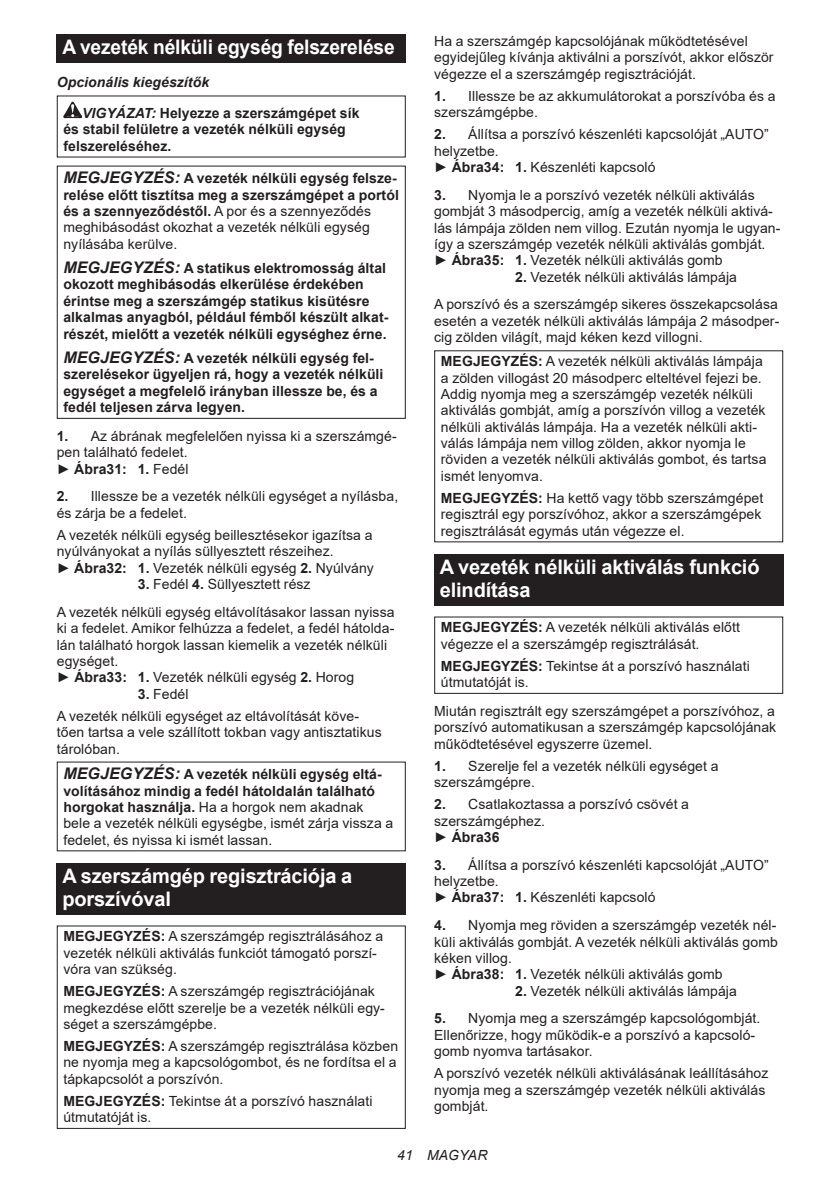
<style>
.page{position:relative;width:840px;height:1191px;background:#fff}
.page>*{position:absolute;margin:0;border:0;box-sizing:border-box;transform-origin:0 0}
.t1{font:700 20px/23.4px "Arial";letter-spacing:-.01em;color:#fff}
.t2{font:700 20px "Arial";letter-spacing:-.01em;color:#fff;scale:.96 1}
.t3{font:14px/16.4px "Arial";letter-spacing:.005em;color:#231f20}
.t4{font:700 14px/16.4px "Arial";letter-spacing:.005em;color:#231f20}
.t5{font:italic 700 14px/30.6px "Arial";letter-spacing:.005em;color:#231f20}
.t6{font:italic 14px "Arial";letter-spacing:.005em;color:#231f20}
.s1{font-style:normal}
.s2{font-style:italic;font-size:16px}
.s3{font-weight:400}
.s4{font-weight:700}
.s5{font-weight:700;font-style:italic;font-size:16px}
</style>
<div class="page">
<div style="left:57px;top:34px;width:348px;height:29px;background:#231f20"></div>
<svg style="left:63px;top:102px;width:19px;height:16px"></svg>
<div style="left:57px;top:166px;width:348px;height:253px;border:1px solid #231f20"></div>
<div style="left:57px;top:862px;width:348px;height:52px;background:#231f20"></div>
<div style="left:434px;top:554px;width:348px;height:51px;background:#231f20"></div>
<div style="left:434px;top:616px;width:348px;height:78px;border:1px solid #231f20"></div>
<h1 class="t2" style="left:62px;top:33px;width:347px">A vezeték nélküli egység felszerelése</h1>
<p class="t5" style="left:82px;top:68px;width:279px;text-indent:-25px">Opcionális kiegészítők<br>VIGYÁZAT: <span class="s1">Helyezze a szerszámgépet sík</span></p>
<p class="t4" style="left:63px;top:121px;width:284px">és stabil felületre a vezeték nélküli egység felszereléséhez.</p>
<p class="t4" style="left:63px;top:170px;width:337px"><span class="s2">MEGJEGYZÉS:</span> A vezeték nélküli egység felsze&shy;relése előtt tisztítsa meg a szerszámgépet a portól és a szennyeződéstől. <span class="s3">A por és a szennyeződés meghibásodást okozhat a vezeték nélküli egység nyílásába kerülve.</span></p>
<p class="t4" style="left:63px;top:260px;width:326px"><span class="s2">MEGJEGYZÉS:</span> A statikus elektromosság által okozott meghibásodás elkerülése érdekében érintse meg a szerszámgép statikus kisütésre alkalmas anyagból, például fémből készült alkat&shy;részét, mielőtt a vezeték nélküli egységhez érne.</p>
<p class="t4" style="left:63px;top:350px;width:321px"><span class="s2">MEGJEGYZÉS:</span> A vezeték nélküli egység fel&shy;szerelésekor ügyeljen rá, hogy a vezeték nélküli egységet a megfelelő irányban illessze be, és a fedél teljesen zárva legyen.</p>
<p class="t3" style="left:57px;top:428px;width:341px"><span class="s4">1.</span> Az ábrának megfelelően nyissa ki a szerszámgé&shy;pen található fedelet.<br>► <span class="s4">Ábra31: 1.</span> Fedél</p>
<p class="t3" style="left:57px;top:488px;width:343px"><span class="s4">2.</span> Illessze be a vezeték nélküli egységet a nyílásba, és zárja be a fedelet.</p>
<p class="t3" style="left:57px;top:526px;width:318px">A vezeték nélküli egység beillesztésekor igazítsa a nyúlványokat a nyílás süllyesztett részeihez.<br>► <span class="s4">Ábra32: 1.</span> Vezeték nélküli egység <span class="s4">2.</span> Nyúlvány</p>
<p class="t3" style="left:57px;top:570px;width:339px;line-height:27.8px;text-align:center"><span class="s4">3.</span> Fedél <span class="s4">4.</span> Süllyesztett rész<br>A vezeték nélküli egység eltávolításakor lassan nyissa</p>
<p class="t3" style="left:57px;top:620px;width:339px">ki a fedelet. Amikor felhúzza a fedelet, a fedél hátolda&shy;lán található horgok lassan kiemelik a vezeték nélküli egységet.<br>► <span class="s4">Ábra33: 1.</span> Vezeték nélküli egység <span class="s4">2.</span> Horog</p>
<p class="t3" style="left:57px;top:682px;width:303px;line-height:22px;text-indent:81px"><span class="s4">3.</span> Fedél<br>A vezeték nélküli egységet az eltávolítását köve-</p>
<p class="t3" style="left:57px;top:724px;width:326px">tően tartsa a vele szállított tokban vagy antisztatikus tárolóban.</p>
<p class="t3" style="left:63px;top:767px;width:331px"><span class="s5">MEGJEGYZÉS:</span> <span class="s4">A vezeték nélküli egység eltá&shy;volításához mindig a fedél hátoldalán található horgokat használja.</span> Ha a horgok nem akadnak bele a vezeték nélküli egységbe, ismét zárja vissza a fedelet, és nyissa ki ismét lassan.</p>
<h1 class="t1" style="left:62px;top:864px;width:291px">A szerszámgép regisztrációja a porszívóval</h1>
<p class="t3" style="left:63px;top:928px;width:321px"><span class="s4">MEGJEGYZÉS:</span> A szerszámgép regisztrálásához a vezeték nélküli aktiválás funkciót támogató porszí&shy;vóra van szükség.</p>
<p class="t3" style="left:63px;top:983px;width:323px"><span class="s4">MEGJEGYZÉS:</span> A szerszámgép regisztrációjának megkezdése előtt szerelje be a vezeték nélküli egy&shy;séget a szerszámgépbe.</p>
<p class="t3" style="left:63px;top:1037px;width:336px;text-align:justify"><span class="s4">MEGJEGYZÉS:</span> A szerszámgép regisztrálása közben ne nyomja meg a kapcsológombot, és ne fordítsa el a tápkapcsolót a porszívón.</p>
<p class="t3" style="left:63px;top:1092px;width:310px"><span class="s4">MEGJEGYZÉS:</span> Tekintse át a porszívó használati útmutatóját is.</p>
<p class="t3" style="left:434px;top:33px;width:341px">Ha a szerszámgép kapcsolójának működtetésével egyidejűleg kívánja aktiválni a porszívót, akkor először végezze el a szerszámgép regisztrációját.</p>
<p class="t3" style="left:434px;top:88px;width:342px"><span class="s4">1.</span> Illessze be az akkumulátorokat a porszívóba és a szerszámgépbe.</p>
<p class="t3" style="left:434px;top:126px;width:336px"><span class="s4">2.</span> Állítsa a porszívó készenléti kapcsolóját „AUTO” helyzetbe.<br>► <span class="s4">Ábra34: 1.</span> Készenléti kapcsoló</p>
<p class="t3" style="left:434px;top:187px;width:347px"><span class="s4">3.</span> Nyomja le a porszívó vezeték nélküli aktiválás gombját 3 másodpercig, amíg a vezeték nélküli aktivá&shy;lás lámpája zölden nem villog. Ezután nyomja le ugyan&shy;így a szerszámgép vezeték nélküli aktiválás gombját. ► <span class="s4">Ábra35: 1.</span> Vezeték nélküli aktiválás gomb</p>
<p class="t3" style="left:434px;top:263px;width:345px;line-height:27.8px;text-indent:81px"><span class="s4">2.</span> Vezeték nélküli aktiválás lámpája<br>A porszívó és a szerszámgép sikeres összekapcsolása</p>
<p class="t3" style="left:434px;top:313px;width:346px">esetén a vezeték nélküli aktiválás lámpája 2 másodper&shy;cig zölden világít, majd kéken kezd villogni.</p>
<p class="t3" style="left:440px;top:353px;width:327px"><span class="s4">MEGJEGYZÉS:</span> A vezeték nélküli aktiválás lámpája a zölden villogást 20 másodperc elteltével fejezi be.<br>Addig nyomja meg a szerszámgép vezeték nélküli aktiválás gombját, amíg a porszívón villog a vezeték nélküli aktiválás lámpája. Ha a vezeték nélküli akti&shy;válás lámpája nem villog zölden, akkor nyomja le röviden a vezeték nélküli aktiválás gombot, és tartsa ismét lenyomva.</p>
<p class="t3" style="left:440px;top:490px;width:324px"><span class="s4">MEGJEGYZÉS:</span> Ha kettő vagy több szerszámgépet regisztrál egy porszívóhoz, akkor a szerszámgépek regisztrálását egymás után végezze el.</p>
<h1 class="t1" style="left:439px;top:555px;width:321px">A vezeték nélküli aktiválás funkció elindítása</h1>
<p class="t3" style="left:440px;top:619px;width:300px"><span class="s4">MEGJEGYZÉS:</span> A vezeték nélküli aktiválás előtt végezze el a szerszámgép regisztrálását.</p>
<p class="t3" style="left:440px;top:657px;width:310px"><span class="s4">MEGJEGYZÉS:</span> Tekintse át a porszívó használati útmutatóját is.</p>
<p class="t3" style="left:434px;top:702px;width:343px;text-align:justify">Miután regisztrált egy szerszámgépet a porszívóhoz, a porszívó automatikusan a szerszámgép kapcsolójának működtetésével egyszerre üzemel.</p>
<p class="t3" style="left:434px;top:757px;width:285px"><span class="s4">1.</span> Szerelje fel a vezeték nélküli egységet a szerszámgépre.</p>
<p class="t3" style="left:434px;top:796px;width:256px"><span class="s4">2.</span> Csatlakoztassa a porszívó csövét a szerszámgéphez.<br>► <span class="s4">Ábra36</span></p>
<p class="t3" style="left:434px;top:856px;width:336px"><span class="s4">3.</span> Állítsa a porszívó készenléti kapcsolóját „AUTO” helyzetbe.<br>► <span class="s4">Ábra37: 1.</span> Készenléti kapcsoló</p>
<p class="t3" style="left:434px;top:917px;width:345px"><span class="s4">4.</span> Nyomja meg röviden a szerszámgép vezeték nél&shy;küli aktiválás gombját. A vezeték nélküli aktiválás gomb kéken villog.<br>► <span class="s4">Ábra38: 1.</span> Vezeték nélküli aktiválás gomb</p>
<p class="t3" style="left:515px;top:982px;width:223px"><span class="s4">2.</span> Vezeték nélküli aktiválás lámpája</p>
<p class="t3" style="left:434px;top:1010px;width:327px"><span class="s4">5.</span> Nyomja meg a szerszámgép kapcsológombját.<br>Ellenőrizze, hogy működik-e a porszívó a kapcsoló&shy;gomb nyomva tartásakor.</p>
<p class="t3" style="left:434px;top:1065px;width:335px">A porszívó vezeték nélküli aktiválásának leállításához nyomja meg a szerszámgép vezeték nélküli aktiválás gombját.</p>
<p class="t6" style="left:397px;top:1147px;width:92px">41 MAGYAR</p>
</div>
